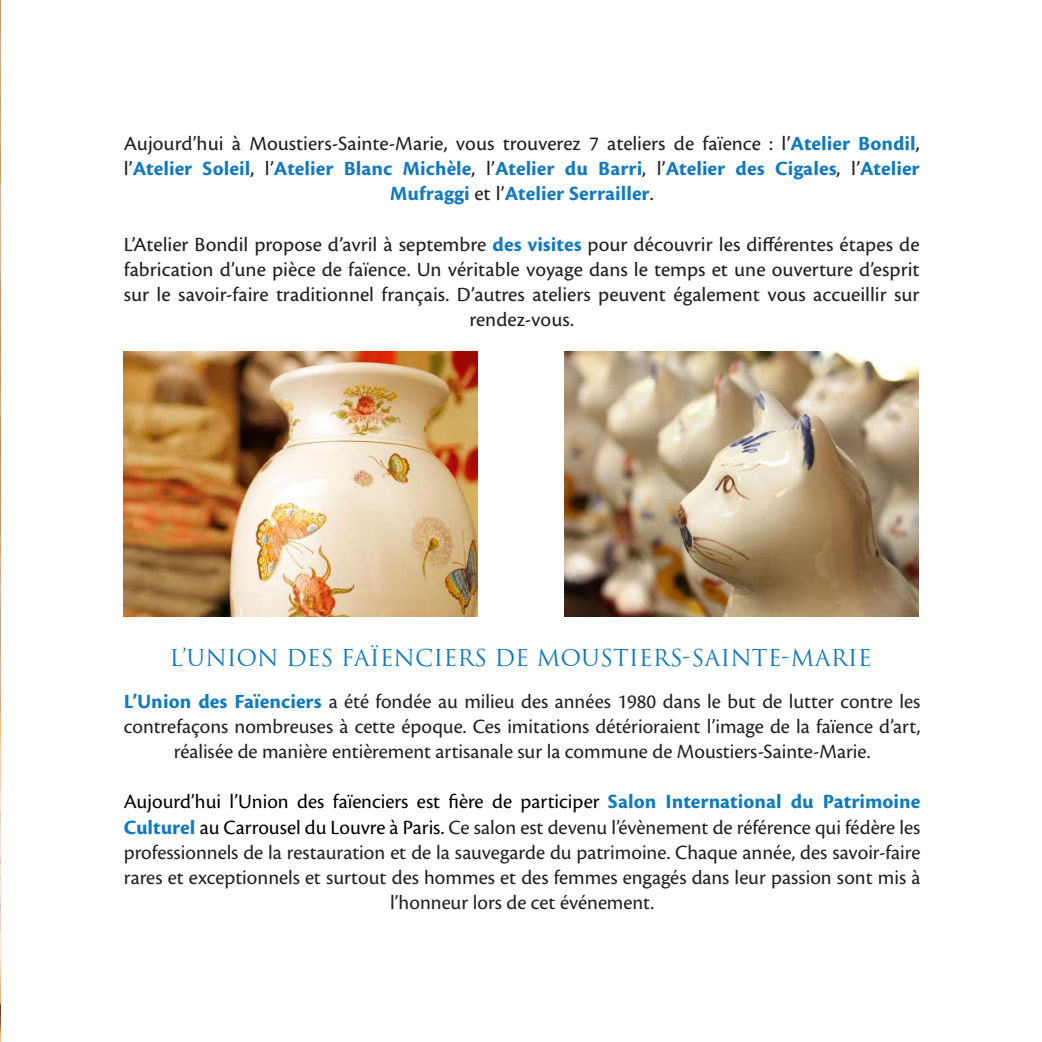
<style>
.page{position:relative;width:1042px;height:1042px;background:#fff}
.page>*{position:absolute;margin:0;border:0;box-sizing:border-box;transform-origin:0 0}
.t1{font:22.75px "Trajan";color:#0e7abf}
.t2{font:21px/25.2px "Cronos Pro";color:#231f20;text-align:center}
.t3{font:21px/25.2px "Cronos Pro Capt";color:#231f20;text-align:center}
.t4{font:21px/25.2px "Cronos Pro Bold Capt";color:#137abf;text-align:center}
.s1{font-family:"Cronos Pro Bold Capt";color:#137abf}
.s2{font-family:"Cronos Pro Capt";color:#231f20}
.s3{font-family:"Cronos Pro Bold Capt";color:#0e7abf}
.s4{color:#000001}
</style>
<div class="page">
<img style="left:0;top:0;width:1px;height:1042px">
<img style="left:124px;top:351px;width:354px;height:266px">
<img style="left:565px;top:351px;width:354px;height:266px">
<p class="t3" style="left:124px;top:131px;width:797px">Aujourd’hui à Moustiers-Sainte-Marie, vous trouverez 7 ateliers de faïence : l’<span class="s1">Atelier Bondil</span>,</p>
<p class="t4" style="left:124px;top:156px;width:797px"><span class="s2">l’</span>Atelier Soleil<span class="s2">, l’</span>Atelier Blanc Michèle<span class="s2">, l’</span>Atelier du Barri<span class="s2">, l’</span>Atelier des Cigales<span class="s2">, l’</span>Atelier<br>Mufraggi <span class="s2">et l’</span>Atelier Serrailler<span class="s2">.</span></p>
<p class="t3" style="left:124px;top:232px;width:797px">L’Atelier Bondil propose d’avril à septembre <span class="s1">des visites</span> pour découvrir les différentes étapes de fabrication d’une pièce de faïence. Un véritable voyage dans le temps et une ouverture d’esprit sur le savoir-faire traditionnel français. D’autres ateliers peuvent également vous accueillir sur rendez-vous.</p>
<p class="t1" style="left:169px;top:644px;width:704px">L’UNION DES FAÏENCIERS DE MOUSTIERS-SAINTE-MARIE</p>
<p class="t2" style="left:124px;top:688px;width:798px"><span class="s3">L’Union des Faïenciers</span> a été fondée au milieu des années 1980 dans le but de lutter contre les contrefaçons nombreuses à cette époque. Ces imitations détérioraient l’image de la faïence d’art, réalisée de manière entièrement artisanale sur la commune de Moustiers-Sainte-Marie.</p>
<p class="t2" style="left:124px;top:789px;width:798px"><span class="s4">Aujourd’hui l’Union des faïenciers est fière de participer</span> <span class="s3">Salon International du Patrimoine Culturel</span> <span class="s4">au Carrousel du Louvre à Paris.</span> Ce salon est devenu l’évènement de référence qui fédère les professionnels de la restauration et de la sauvegarde du patrimoine. Chaque année, des savoir-faire rares et exceptionnels et surtout des hommes et des femmes engagés dans leur passion sont mis à l’honneur lors de cet événement.</p>
</div>
